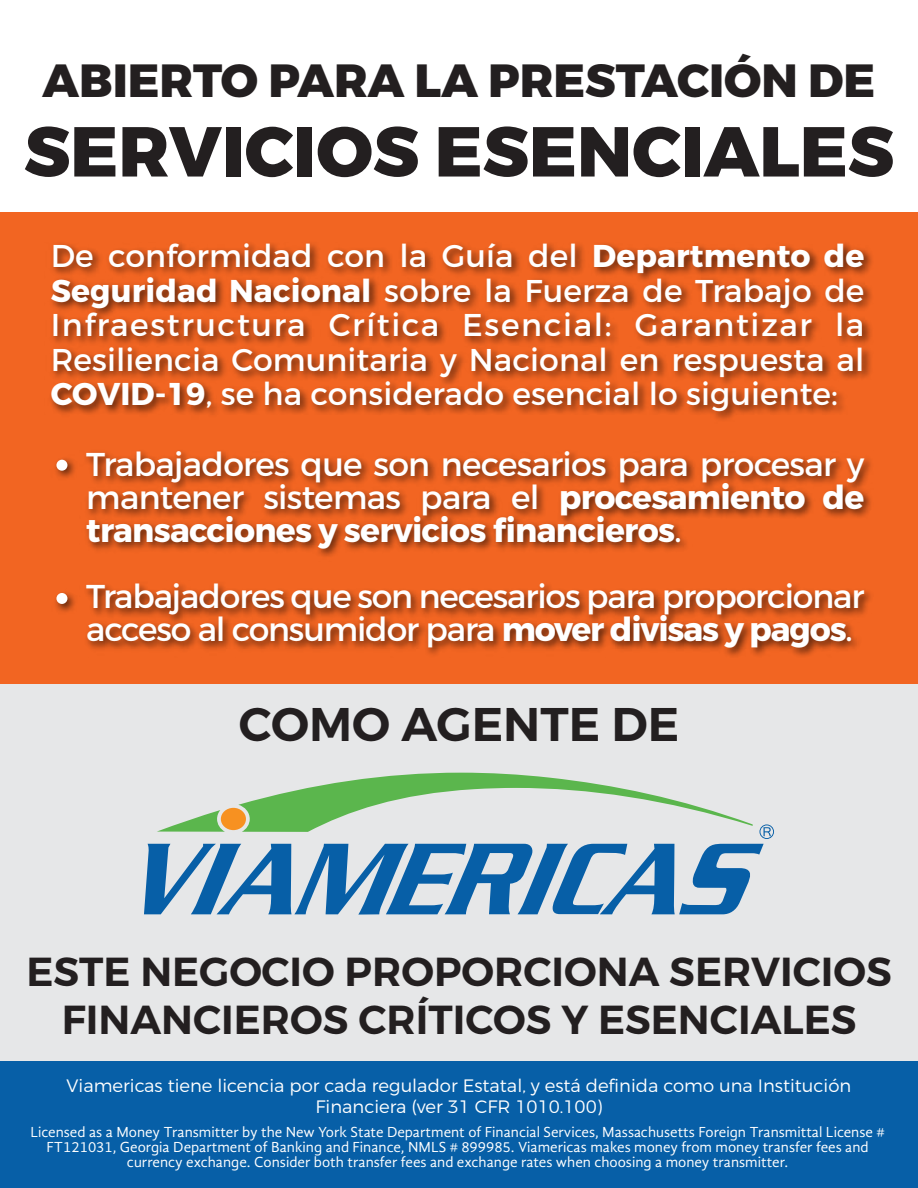
<style>
.page{position:relative;width:918px;height:1188px;background:#fff}
.page>*{position:absolute;margin:0;border:0;box-sizing:border-box;transform-origin:0 0}
.t1{font:800 70.5px "Montserrat";color:#231f20}
.t2{font:600 47.25px "Montserrat";color:#231f20}
.t3{font:800 46.5px "Montserrat";color:#231f20}
.t4{font:600 40.5px/48.6px "Montserrat";color:#231f20;text-align:center}
.t5{font:33px/33px "Montserrat";letter-spacing:-.035em;color:#fff;text-align:justify}
.t6{font:31.5px/34.5px "Montserrat";letter-spacing:.005em;color:#fff;text-align:justify}
.t7{font:300 18px/21px "Montserrat";color:#fff;text-align:center}
.t8{font:15px/15px "Gandhi Sans";color:#fff;text-align:center}
.s1{font-weight:700}
</style>
<div class="page">
<div style="left:0;top:641px;width:918px;height:541px;background:#e6e7e8"></div>
<div style="left:0;top:212px;width:918px;height:472px;background:#f26522"></div>
<div style="left:0;top:1061px;width:918px;height:127px;background:#075fa7"></div>
<img style="left:50px;top:243px;width:822px;height:177px">
<img style="left:86px;top:451px;width:785px;height:206px">
<svg style="left:144px;top:773px;width:630px;height:142px"></svg>
<img style="left:55px;top:458px;width:20px;height:20px">
<div style="left:56px;top:460px;width:11px;height:11px;background:#fff;border-radius:50%"></div>
<img style="left:55px;top:592px;width:20px;height:20px">
<div style="left:56px;top:593px;width:11px;height:11px;background:#fff;border-radius:50%"></div>
<h3 class="t3" style="left:43px;top:52px;width:834px">ABIERTO PARA LA PRESTACIÓN DE</h3>
<h1 class="t1" style="left:24px;top:108px;width:872px">SERVICIOS ESENCIALES</h1>
<p class="t6" style="left:51px;top:239px;width:815px">De conformidad con la Guía del <span class="s1">Departmento de Seguridad Nacional</span> sobre la Fuerza de Trabajo de Infraestructura Crítica Esencial: Garantizar la Resiliencia Comunitaria y Nacional en respuesta al <span class="s1">COVID-19</span>, se ha considerado esencial lo siguiente:</p>
<h3 class="t5" style="left:86px;top:448px;width:780px">Trabajadores que son necesarios para procesar y mantener sistemas para el <span class="s1">procesamiento de transacciones y servicios financieros</span>.</h3>
<h3 class="t5" style="left:86px;top:580px;width:780px">Trabajadores que son necesarios para proporcionar acceso al consumidor para <span class="s1">mover divisas y pagos</span>.</h3>
<h2 class="t2" style="left:239px;top:695px;width:442px">COMO AGENTE DE</h2>
<h3 class="t4" style="left:26px;top:948px;width:867px">ESTE NEGOCIO PROPORCIONA SERVICIOS<br>FINANCIEROS CRÍTICOS Y ESENCIALES</h3>
<p class="t7" style="left:67px;top:1075px;width:786px">Viamericas tiene licencia por cada regulador Estatal, y está definida como una Institución<br>Financiera (ver 31 CFR 1010.100)</p>
<p class="t8" style="left:30px;top:1125px;width:856px">Licensed as a Money Transmitter by the New York State Department of Financial Services, Massachusetts Foreign Transmittal License #<br>FT121031, Georgia Department of Banking and Finance, NMLS # 899985. Viamericas makes money from money transfer fees and currency exchange. Consider both transfer fees and exchange rates when choosing a money transmitter.</p>
</div>
